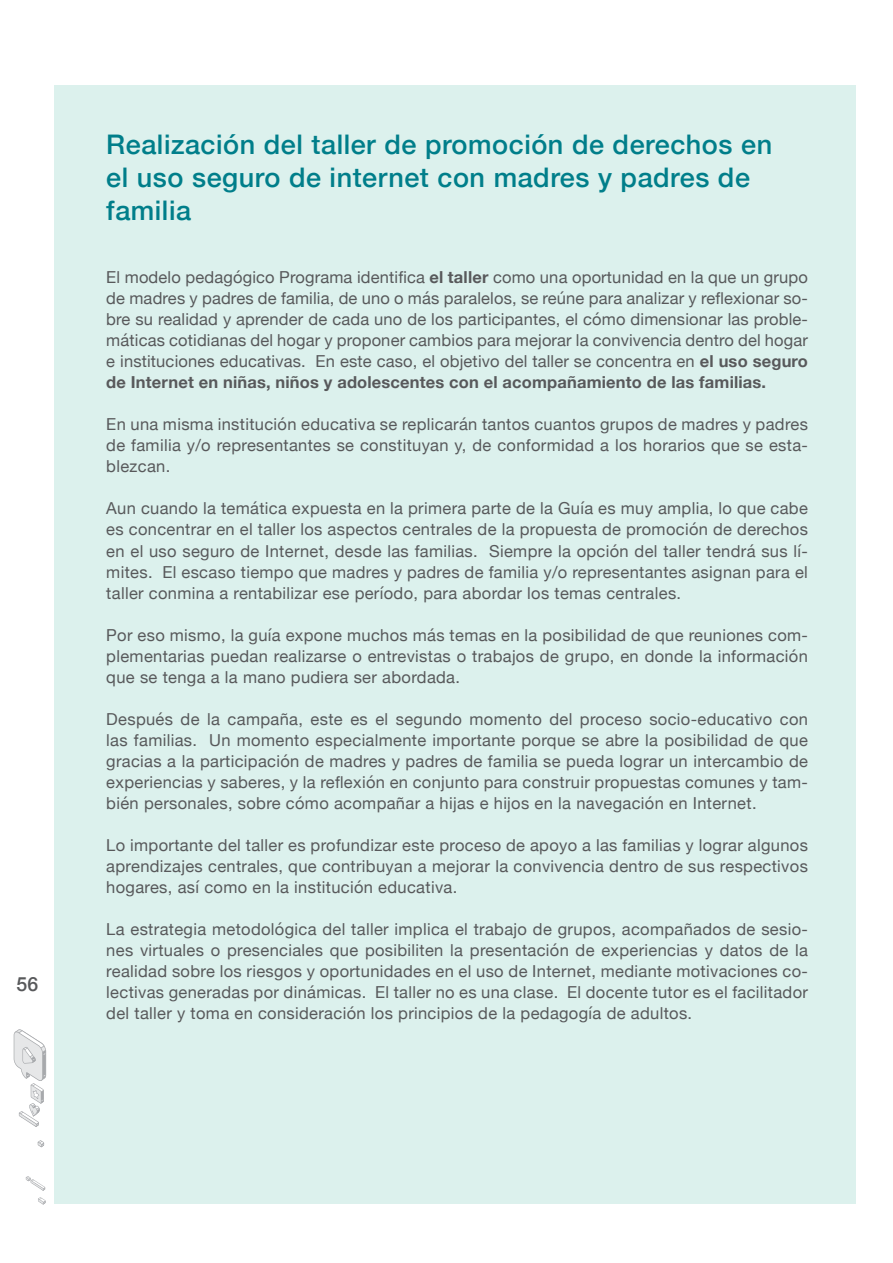
<style>
.page{position:relative;width:893px;height:1263px;background:#fff}
.page>*{position:absolute;margin:0;border:0;box-sizing:border-box;transform-origin:0 0}
.t1{font:500 27px/33px "Helvetica Neue";letter-spacing:.02em;color:#007e8a}
.t2{font:500 19.5px "Helvetica Neue";color:#58595b}
.t3{font:16.5px/21px "Helvetica Neue";letter-spacing:.02em;color:#58595b;text-align:justify}
.s1{font-weight:700}
</style>
<div class="page">
<div style="left:55px;top:85px;width:801px;height:1118px;background:#dcf1ed"></div>
<svg style="left:26px;top:1176px;width:19px;height:15px"></svg>
<svg style="left:38px;top:1197px;width:7px;height:7px"></svg>
<svg style="left:38px;top:1140px;width:6px;height:7px"></svg>
<svg style="left:14px;top:1029px;width:32px;height:98px"></svg>
<p class="t2" style="left:16px;top:968px;width:24px">56</p>
<h1 class="t1" style="left:106px;top:126px;width:667px">Realización del taller de promoción de derechos en el uso seguro de internet con madres y padres de familia</h1>
<p class="t3" style="left:106px;top:268px;width:703px">El modelo pedagógico Programa identifica <span class="s1">el taller</span> como una oportunidad en la que un grupo de madres y padres de familia, de uno o más paralelos, se reúne para analizar y reflexionar so&shy;bre su realidad y aprender de cada uno de los participantes, el cómo dimensionar las proble&shy;máticas cotidianas del hogar y proponer cambios para mejorar la convivencia dentro del hogar e instituciones educativas. En este caso, el objetivo del taller se concentra en <span class="s1">el uso seguro de Internet en niñas, niños y adolescentes con el acompañamiento de las familias.</span></p>
<p class="t3" style="left:106px;top:415px;width:703px">En una misma institución educativa se replicarán tantos cuantos grupos de madres y padres de familia y/o representantes se constituyan y, de conformidad a los horarios que se esta&shy;blezcan.</p>
<p class="t3" style="left:106px;top:499px;width:703px">Aun cuando la temática expuesta en la primera parte de la Guía es muy amplia, lo que cabe es concentrar en el taller los aspectos centrales de la propuesta de promoción de derechos en el uso seguro de Internet, desde las familias. Siempre la opción del taller tendrá sus lí&shy;mites. El escaso tiempo que madres y padres de familia y/o representantes asignan para el taller conmina a rentabilizar ese período, para abordar los temas centrales.</p>
<p class="t3" style="left:106px;top:625px;width:703px">Por eso mismo, la guía expone muchos más temas en la posibilidad de que reuniones com&shy;plementarias puedan realizarse o entrevistas o trabajos de grupo, en donde la información que se tenga a la mano pudiera ser abordada.</p>
<p class="t3" style="left:106px;top:709px;width:703px">Después de la campaña, este es el segundo momento del proceso socio-educativo con las familias. Un momento especialmente importante porque se abre la posibilidad de que gracias a la participación de madres y padres de familia se pueda lograr un intercambio de experiencias y saberes, y la reflexión en conjunto para construir propuestas comunes y tam&shy;bién personales, sobre cómo acompañar a hijas e hijos en la navegación en Internet.</p>
<p class="t3" style="left:106px;top:835px;width:703px">Lo importante del taller es profundizar este proceso de apoyo a las familias y lograr algunos aprendizajes centrales, que contribuyan a mejorar la convivencia dentro de sus respectivos hogares, así como en la institución educativa.</p>
<p class="t3" style="left:106px;top:919px;width:703px">La estrategia metodológica del taller implica el trabajo de grupos, acompañados de sesio&shy;nes virtuales o presenciales que posibiliten la presentación de experiencias y datos de la realidad sobre los riesgos y oportunidades en el uso de Internet, mediante motivaciones co&shy;lectivas generadas por dinámicas. El taller no es una clase. El docente tutor es el facilitador del taller y toma en consideración los principios de la pedagogía de adultos.</p>
</div>
